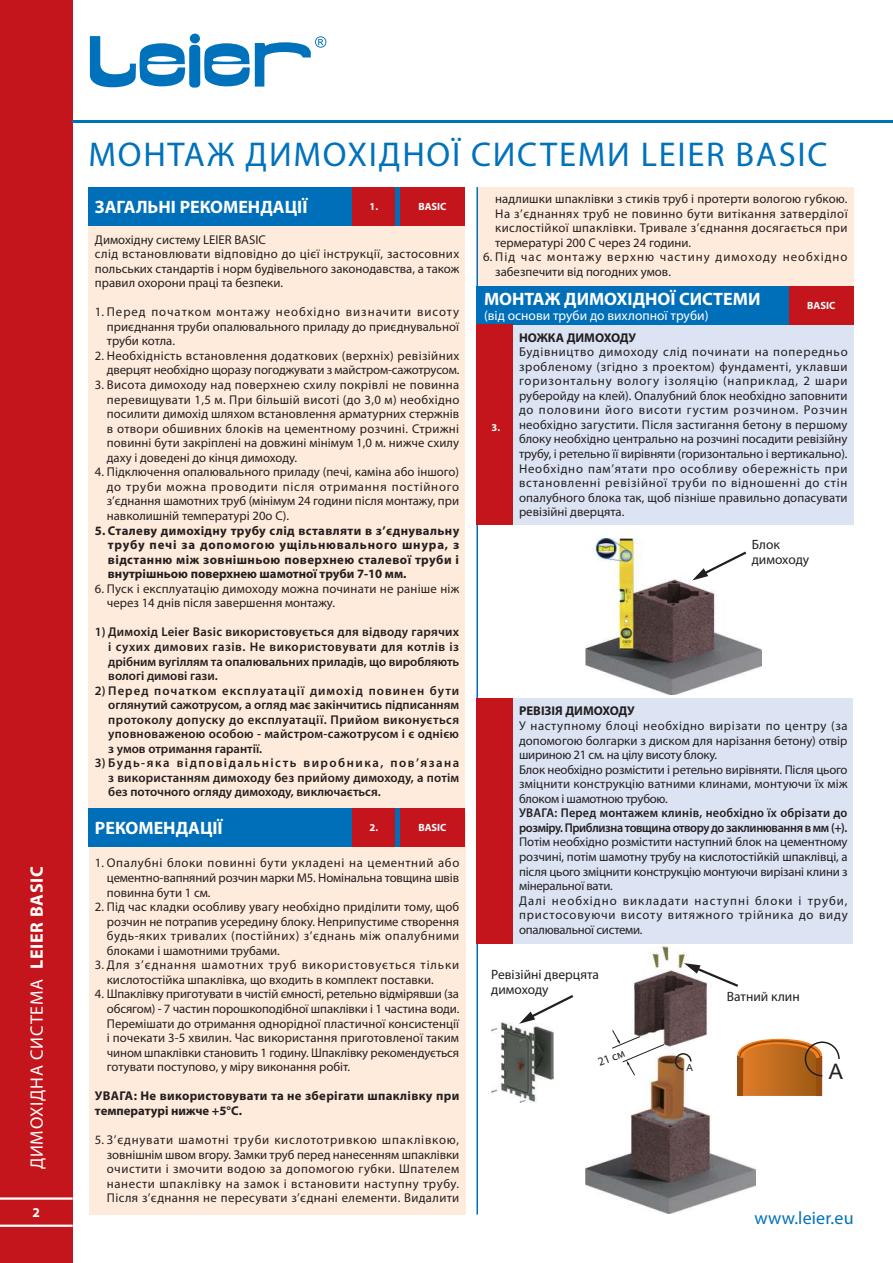
<style>
.page{position:relative;width:893px;height:1263px;background:#fff}
.page>*{position:absolute;margin:0;border:0;box-sizing:border-box;transform-origin:0 0}
.t1{font:34.5px "Myriad Pro";letter-spacing:.05em;color:#0072bc}
.t2{font:21.3px "Arial";color:#231f20}
.t3{font:700 18px "Myriad Pro";color:#fff}
.t4{font:18px "Myriad Pro";letter-spacing:.04em;color:#fff}
.t5{font:18px "Myriad Pro";letter-spacing:.01em;color:#0072bc}
.t6{font:13.5px/15.3px "Myriad Pro";color:#231f20}
.t7{font:13.5px "Myriad Pro";color:#fff}
.t8{font:700 13.5px "Myriad Pro";color:#fff}
.t9{font:12.75px/14.5px "Myriad Pro";color:#231f20;text-align:justify}
.t10{font:600 12.75px/14.5px "Myriad Pro";color:#231f20;text-align:justify}
.t11{font:700 12.75px/14.5px "Myriad Pro";color:#231f20;text-align:justify}
.t12{font:12.75px/14.5px "Myriad Pro";letter-spacing:.02em;color:#231f20}
.t13{font:600 12.75px/14.5px "Myriad Pro";letter-spacing:-.025em;color:#231f20;scale:.96 1}
.t14{font:12.75px/14.5px "Myriad Pro";letter-spacing:.075em;color:#231f20}
.t15{font:700 12.75px/14.5px "Myriad Pro";letter-spacing:.025em;color:#231f20}
.t16{font:12px "Myriad Pro";color:#231f20}
.t17{font:700 10.5px "Myriad Pro";color:#fff}
.t18{font:9.75px "Arial";color:#231f20}
.s1{font-weight:700}
</style>
<div class="page">
<div style="left:0;top:0;width:72px;height:1263px;background:#c4151c"></div>
<svg style="left:89px;top:34px;width:237px;height:54px"></svg>
<hr style="left:0;top:1197px;width:73px;height:3px;background:#fff">
<hr style="left:0;top:1224px;width:73px;height:3px;background:#fff">
<hr style="left:72px;top:121px;width:821px;height:2px;background:#0072bc">
<div style="left:88px;top:187px;width:377px;height:621px;background:#ffebdb"></div>
<div style="left:88px;top:187px;width:312px;height:38px;background:#006fba"></div>
<div style="left:400px;top:187px;width:65px;height:38px;background:#c4151c"></div>
<div style="left:89px;top:809px;width:377px;height:405px;background:#ffebdb"></div>
<hr style="left:476px;top:187px;width:2px;height:1027px;background:#006fba">
<div style="left:478px;top:187px;width:376px;height:100px;background:#ffebdb"></div>
<div style="left:477px;top:287px;width:377px;height:238px;background:#dce4f4"></div>
<div style="left:476px;top:286px;width:313px;height:38px;background:#006fba"></div>
<div style="left:789px;top:286px;width:65px;height:38px;background:#c4151c"></div>
<div style="left:476px;top:324px;width:37px;height:201px;background:#c4151c"></div>
<div style="left:476px;top:698px;width:377px;height:245px;background:#dce4f4"></div>
<div style="left:476px;top:698px;width:37px;height:245px;background:#c4151c"></div>
<div style="left:352px;top:187px;width:43px;height:38px;background:#c4151c"></div>
<div style="left:88px;top:808px;width:312px;height:38px;background:#006fba"></div>
<div style="left:400px;top:808px;width:65px;height:38px;background:#c4151c"></div>
<div style="left:352px;top:808px;width:43px;height:38px;background:#c4151c"></div>
<img style="left:586px;top:539px;width:175px;height:155px">
<svg style="left:692px;top:549px;width:57px;height:31px"></svg>
<img style="left:585px;top:947px;width:171px;height:266px">
<img style="left:491px;top:1022px;width:63px;height:80px">
<svg style="left:737px;top:1039px;width:103px;height:57px"></svg>
<svg style="left:674px;top:1052px;width:18px;height:18px"></svg>
<svg style="left:519px;top:963px;width:222px;height:61px"></svg>
<svg style="left:611px;top:1030px;width:54px;height:46px"></svg>
<h3 class="t4" style="left:28px;top:1169px;width:305px;rotate:-90deg">ДИМОХІДНА СИСТЕМА <span class="s1">LEIER BASIC</span></h3>
<h1 class="t1" style="left:88px;top:138px;width:740px">МОНТАЖ ДИМОХІДНОЇ СИСТЕМИ LEIER BASIC</h1>
<h3 class="t3" style="left:95px;top:198px;width:214px">ЗАГАЛЬНІ РЕКОМЕНДАЦІЇ</h3>
<p class="t9" style="left:95px;top:232px;width:366px;text-align:left">Димохідну систему LEIER BASIC<br>слід встановлювати відповідно до цієї інструкції, застосовних польських стандартів і норм будівельного законодавства, а також правил охорони праці та безпеки.</p>
<p class="t9" style="left:107px;top:305px;width:354px;text-indent:-12px">1. Перед початком монтажу необхідно визначити висоту приєднання труби опалювального приладу до приєднувальної труби котла.</p>
<p class="t9" style="left:95px;top:349px;width:366px;text-align:right">2. Необхідність встановлення додаткових (верхніх) ревізійних дверцят необхідно щоразу погоджувати з майстром-сажотрусом.</p>
<p class="t9" style="left:107px;top:378px;width:354px;text-indent:-12px">3. Висота димоходу над поверхнею схилу покрівлі не повинна перевищувати 1,5 м. При більшій висоті (до 3,0 м) необхідно посилити димохід шляхом встановлення арматурних стержнів в отвори обшивних блоків на цементному розчині. Стрижні повинні бути закріплені на довжині мінімум 1,0 м. нижче схилу даху і доведені до кінця димоходу.</p>
<p class="t9" style="left:107px;top:465px;width:354px;text-indent:-12px">4. Підключення опалювального приладу (печі, каміна або іншого) до труби можна проводити після отримання постійного з’єднання шамотних труб (мінімум 24 години після монтажу, при навколишній температурі 20о С).</p>
<p class="t11" style="left:108px;top:523px;width:353px;text-indent:-13px">5. Сталеву димохідну трубу слід вставляти в з’єднувальну трубу печі за допомогою ущільнювального шнура, з відстанню між зовнішньою поверхнею сталевої труби і внутрішньою поверхнею шамотної труби 7-10 мм.</p>
<p class="t9" style="left:107px;top:582px;width:354px;text-indent:-12px">6. Пуск і експлуатацію димоходу можна починати не раніше ніж через 14 днів після завершення монтажу.</p>
<p class="t10" style="left:108px;top:625px;width:353px;text-indent:-13px">1) Димохід Leier Basic використовується для відводу гарячих і сухих димових газів. Не використовувати для котлів із дрібним вугіллям та опалювальних приладів, що виробляють вологі димові гази.</p>
<p class="t10" style="left:108px;top:683px;width:353px;text-indent:-13px">2) Перед початком експлуатації димохід повинен бути оглянутий сажотрусом, а огляд має закінчитись підписанням протоколу допуску до експлуатації. Прийом виконується уповноваженою особою - майстром-сажотрусом і є однією з умов отримання гарантії.</p>
<p class="t10" style="left:108px;top:756px;width:353px;text-indent:-13px">3) Будь-яка відповідальність виробника, пов’язана з використанням димоходу без прийому димоходу, а потім без поточного огляду димоходу, виключається.</p>
<p class="t9" style="left:495px;top:192px;width:354px">надлишки шпаклівки з стиків труб і протерти вологою губкою.<br>На з’єднаннях труб не повинно бути витікання затверділої кислостійкої шпаклівки. Тривале з’єднання досягається при термературі 200 C через 24 години.</p>
<p class="t14" style="left:495px;top:250px;width:354px;text-indent:-12px">6. Під час монтажу верхню частину димоходу необхідно забезпечити від погодних умов.</p>
<h3 class="t3" style="left:484px;top:289px;width:278px">МОНТАЖ ДИМОХІДНОЇ СИСТЕМИ</h3>
<p class="t7" style="left:484px;top:308px;width:226px">(від основи труби до вихлопної труби)</p>
<p class="t17" style="left:418px;top:201px;width:30px">BASIC</p>
<p class="t17" style="left:369px;top:201px;width:10px">1.</p>
<p class="t17" style="left:807px;top:300px;width:30px">BASIC</p>
<p class="t11" style="left:519px;top:330px;width:118px">НОЖКА ДИМОХОДУ</p>
<p class="t9" style="left:519px;top:345px;width:330px">Будівництво димоходу слід починати на попередньо зробленому (згідно з проектом) фундаменті, уклавши горизонтальну вологу ізоляцію (наприклад, 2 шари руберойду на клей). Опалубний блок необхідно заповнити до половини його висоти густим розчином. Розчин необхідно загустити. Після застигання бетону в першому блоку необхідно центрально на розчині посадити ревізійну трубу, і ретельно її вирівняти (горизонтально і вертикально).<br>Необхідно пам’ятати про особливу обережність при встановленні ревізійної труби по відношенні до стін опалубного блока так, щоб пізніше правильно допасувати ревізійні дверцята.</p>
<p class="t17" style="left:492px;top:422px;width:10px">3.</p>
<p class="t6" style="left:752px;top:537px;width:59px">Блок димоходу</p>
<p class="t11" style="left:519px;top:704px;width:117px">РЕВІЗІЯ ДИМОХОДУ</p>
<p class="t9" style="left:519px;top:719px;width:330px;text-align:left">У наступному блоці необхідно вирізати по центру (за допомогою болгарки з диском для нарізання бетону) отвір шириною 21 см. на цілу висоту блоку.<br>Блок необхідно розмістити і ретельно вирівняти. Після цього зміцнити конструкцію ватними клинами, монтуючи їх між блоком і шамотною трубою.</p>
<p class="t13" style="left:519px;top:806px;width:344px">УВАГА: Перед монтажем клинів, необхідно їх обрізати до розміру. Приблизна товщина отвору до заклинювання в мм (+).</p>
<p class="t9" style="left:519px;top:835px;width:330px;text-align:left">Потім необхідно розмістити наступний блок на цементному розчині, потім шамотну трубу на кислотостійкій шпаклівці, а після цього зміцнити конструкцію монтуючи вирізані клини з мінеральної вати.<br>Далі необхідно викладати наступні блоки і труби, пристосовуючи висоту витяжного трійника до виду опалювальної системи.</p>
<h3 class="t3" style="left:95px;top:818px;width:129px">РЕКОМЕНДАЦІЇ</h3>
<p class="t17" style="left:369px;top:822px;width:10px">2.</p>
<p class="t17" style="left:418px;top:822px;width:30px">BASIC</p>
<p class="t9" style="left:107px;top:856px;width:354px;text-indent:-12px">1. Опалубні блоки повинні бути укладені на цементний або цементно-вапняний розчин марки М5. Номінальна товщина швів повинна бути 1 см.</p>
<p class="t9" style="left:107px;top:900px;width:354px;text-indent:-12px">2. Під час кладки особливу увагу необхідно приділити тому, щоб розчин не потрапив усередину блоку. Неприпустиме створення будь-яких тривалих (постійних) з’єднань між опалубними блоками і шамотними трубами.</p>
<p class="t12" style="left:107px;top:958px;width:354px;text-indent:-12px">3. Для з’єднання шамотних труб використовується тільки кислотостійка шпаклівка, що входить в комплект поставки.</p>
<p class="t9" style="left:107px;top:987px;width:354px;text-indent:-12px">4. Шпаклівку приготувати в чистій ємності, ретельно відмірявши (за обсягом) - 7 частин порошкоподібної шпаклівки і 1 частина води.<br>Перемішати до отримання однорідної пластичної консистенції і почекати 3-5 хвилин. Час використання приготовленої таким чином шпаклівки становить 1 годину. Шпаклівку рекомендується готувати поступово, у міру виконання робіт.</p>
<p class="t15" style="left:95px;top:1089px;width:366px">УВАГА: Не використовувати та не зберігати шпаклівку при температурі нижче +5°C.</p>
<p class="t9" style="left:107px;top:1133px;width:354px;text-indent:-12px">5. З’єднувати шамотні труби кислототривкою шпаклівкою, зовнішнім швом вгору. Замки труб перед нанесенням шпаклівки очистити і змочити водою за допомогою губки. Шпателем нанести шпаклівку на замок і встановити наступну трубу.<br>Після з’єднання не пересувати з’єднані елементи. Видалити</p>
<p class="t6" style="left:491px;top:967px;width:109px">Ревізійні дверцята димоходу</p>
<p class="t6" style="left:727px;top:990px;width:74px">Ватний клин</p>
<p class="t16" style="left:596px;top:1057px;width:29px;rotate:-21deg">21 см</p>
<h2 class="t2" style="left:829px;top:1059px;width:16px">A</h2>
<p class="t18" style="left:687px;top:1062px;width:8px">A</p>
<p class="t8" style="left:32px;top:1206px;width:9px">2</p>
<h3 class="t5" style="left:754px;top:1209px;width:101px">www.leier.eu</h3>
</div>
